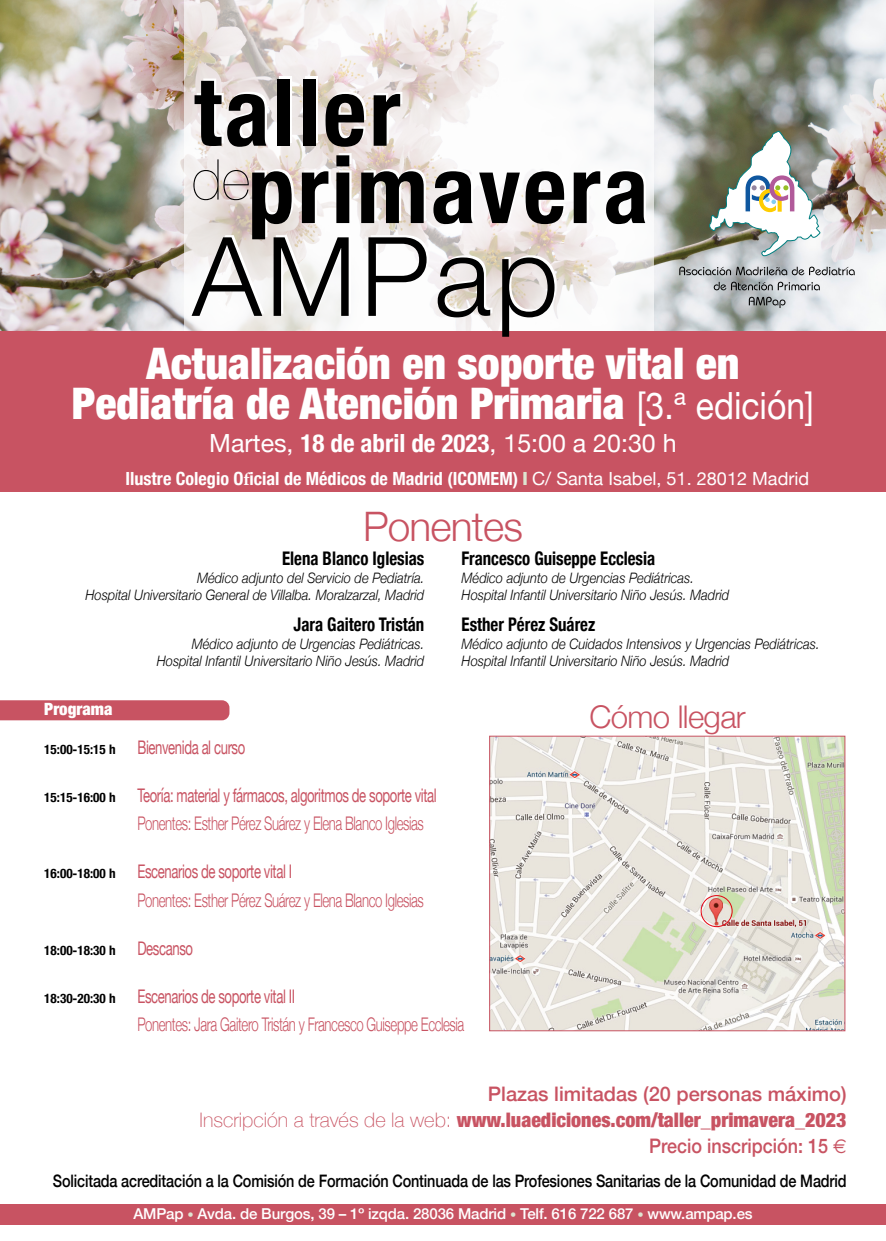
<style>
.page{position:relative;width:886px;height:1241px;background:#fff}
.page>*{position:absolute;margin:0;border:0;box-sizing:border-box;transform-origin:0 0}
.t1{font:300 109.88px "Helvetica Neue";letter-spacing:.04em;color:#000}
.t2{font:700 condensed 93.75px/77.2px "Helvetica Neue";letter-spacing:.03em;color:#000}
.t3{font:200 56.25px "Helvetica Neue";color:#000}
.t4{font:900 condensed 43.75px/40.6px "Helvetica Neue";color:#fff;text-align:center}
.t5{font:300 40.62px "Helvetica Neue";letter-spacing:-.02em;color:#c85362}
.t6{font:300 31.25px "Helvetica Neue";letter-spacing:-.02em;color:#c85362}
.t7{font:25px "Helvetica Neue";color:#fff}
.t8{font:500 20px/25.6px "Helvetica Neue";color:#c85362;text-align:right}
.t9{font:300 18.75px/28.4px "Helvetica Neue";letter-spacing:-.03em;color:#c85362;scale:.7 1}
.t10{font:18.75px/28.4px "Helvetica Neue";letter-spacing:-.03em;color:#c85362;scale:.7 1}
.t11{font:700 condensed 18.75px "Helvetica Neue";color:#000;scale:.9 1}
.t12{font:700 condensed 18.12px "Helvetica Neue";color:#fff}
.t13{font:500 17.19px "Helvetica Neue";letter-spacing:-.01em;color:#000;scale:.84 1}
.t14{font:900 condensed 16.88px "Helvetica Neue";color:#fff}
.t15{font:500 15px "Helvetica Neue";letter-spacing:-.01em;color:#fff}
.t16{font:italic 300 14.38px/17.2px "Helvetica Neue";color:#000;text-align:right;scale:.9 1}
.t17{font:700 condensed 13.12px "Helvetica Neue";color:#000}
.s1{font-weight:400;font-stretch:normal;font-size:37.5px}
.s2{font-weight:700;font-stretch:condensed}
.s3{font-family:"Minion Pro";font-stretch:normal}
.s4{font-weight:900;color:#dfe5d1}
.s5{font-weight:400;font-stretch:normal}
.s6{font-weight:700;font-stretch:condensed;font-size:13.12px;color:#000}
.s7{font-weight:300}
.s8{font-weight:400}
.s9{font-weight:400;font-stretch:normal;font-size:18.75px;color:#c85362}
.s10{font-weight:100}
.s11{font-weight:900;font-stretch:condensed}
.s12{font-family:"Euro Sans";font-weight:400}
.s13{font-size:12.5px;color:#dfe5d1}
</style>
<div class="page">
<img style="left:0;top:0;width:886px;height:331px">
<svg style="left:184px;top:0;width:469px;height:331px"></svg>
<img style="left:709px;top:131px;width:111px;height:125px">
<div style="left:0;top:331px;width:886px;height:161px;background:#c85362"></div>
<div style="left:0;top:1204px;width:886px;height:20px;background:#c85362"></div>
<div style="left:0;top:700px;width:229px;height:20px;background:#c85362"></div>
<img style="left:491px;top:737px;width:352px;height:291px">
<div style="left:489px;top:735px;width:356px;height:295px;border:1px solid #c85362"></div>
<div style="left:701px;top:895px;width:31px;height:31px;border:1px solid #e30512;border-radius:50%"></div>
<svg style="left:749px;top:297px;width:36px;height:11px"></svg>
<svg style="left:714px;top:281px;width:106px;height:9px"></svg>
<svg style="left:679px;top:266px;width:176px;height:9px;background:#9b9ea1"></svg>
<h2 class="t2" style="left:248px;top:67px;width:402px;text-indent:-54px">taller primavera</h2>
<h1 class="t1" style="left:192px;top:188px;width:368px">AMPap</h1>
<h3 class="t3" style="left:192px;top:136px;width:60px">de</h3>
<h3 class="t4" style="left:72px;top:342px;width:743px">Actualización en soporte vital en<br>Pediatría de Atención Primaria <span class="s1">[3.ª edición]</span></h3>
<h3 class="t7" style="left:209px;top:425px;width:469px">Martes, <span class="s2">18 de abril de 2023</span>, 15:00 a 20:30 h</h3>
<p class="t12" style="left:125px;top:463px;width:685px">Ilustre Colegio O<span class="s3">f</span>icial de Médicos de Madrid (ICOMEM) <span class="s4">l</span> <span class="s5">C/ Santa Isabel, 51. 28012 Madrid</span></p>
<h3 class="t5" style="left:363px;top:493px;width:161px">Ponentes</h3>
<h3 class="t11" style="left:282px;top:543px;width:160px">Elena Blanco Iglesias</h3>
<p class="t16" style="left:85px;top:568px;width:378px">Médico adjunto del Servicio de Pediatría.<br>Hospital Universitario General de Villalba. Moralzarzal, Madrid</p>
<h3 class="t11" style="left:294px;top:609px;width:147px">Jara Gaitero Tristán</h3>
<p class="t16" style="left:157px;top:633px;width:299px">Médico adjunto de Urgencias Pediátricas.<br>Hospital Infantil Universitario Niño Jesús. Madrid</p>
<p class="t14" style="left:44px;top:695px;width:70px">Programa</p>
<h3 class="t11" style="left:462px;top:543px;width:217px">Francesco Guiseppe Ecclesia</h3>
<p class="t16" style="left:462px;top:568px;width:299px;text-align:left">Médico adjunto de Urgencias Pediátricas.<br>Hospital Infantil Universitario Niño Jesús. Madrid</p>
<h3 class="t11" style="left:462px;top:609px;width:150px">Esther Pérez Suárez</h3>
<p class="t16" style="left:462px;top:633px;width:399px;text-align:left">Médico adjunto de Cuidados Intensivos y Urgencias Pediátricas.<br>Hospital Infantil Universitario Niño Jesús. Madrid</p>
<h3 class="t6" style="left:589px;top:691px;width:158px">Cómo llegar</h3>
<h3 class="t10" style="left:44px;top:734px;width:289px"><span class="s6">15:00-15:15 h</span> Bienvenida al curso</h3>
<h3 class="t10" style="left:137px;top:782px;width:429px;text-indent:-93px"><span class="s6">15:15-16:00 h</span> Teoría: material y fármacos, algoritmos de soporte vital<br><span class="s7">Ponentes: Esther Pérez Suárez y Elena Blanco Iglesias</span></h3>
<h3 class="t9" style="left:137px;top:855px;width:411px;text-indent:-93px"><span class="s6">16:00-18:00 h</span> <span class="s8">Escenarios de soporte vital I<br></span>Ponentes: Esther Pérez Suárez y Elena Blanco Iglesias</h3>
<p class="t17" style="left:44px;top:939px;width:150px">18:00-18:30 h <span class="s9">Descanso</span></p>
<h3 class="t9" style="left:137px;top:980px;width:469px;text-indent:-93px"><span class="s6">18:30-20:30 h</span> <span class="s8">Escenarios de soporte vital II<br></span>Ponentes: Jara Gaitero Tristán y Francesco Guiseppe Ecclesia</h3>
<h3 class="t8" style="left:200px;top:1079px;width:648px">Plazas limitadas (20 personas máximo)<br><span class="s10">Inscripción a través de la web:</span> <span class="s11">www.luaediciones.com/taller_primavera_2023<br></span>Precio inscripción: 15 <span class="s12">€</span></h3>
<p class="t13" style="left:53px;top:1166px;width:946px">Solicitada acreditación a la Comisión de Formación Continuada de las Profesiones Sanitarias de la Comunidad de Madrid</p>
<p class="t15" style="left:133px;top:1201px;width:621px">AMPap <span class="s13">•</span> Avda. de Burgos, 39 – 1º izqda. 28036 Madrid <span class="s13">•</span> Telf. 616 722 687 <span class="s13">•</span> www.ampap.es</p>
</div>
